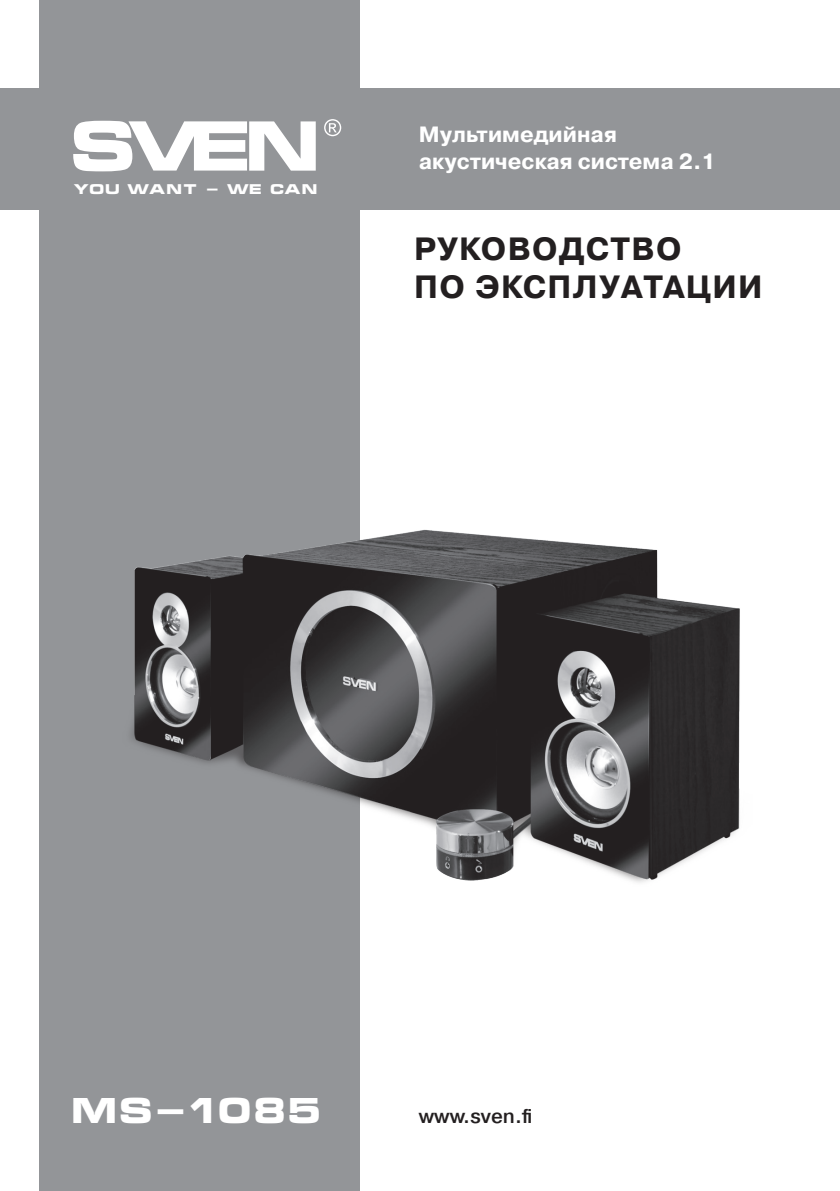
<style>
.page{position:relative;width:840px;height:1191px;background:#fff}
.page>*{position:absolute;margin:0;border:0;box-sizing:border-box;transform-origin:0 0}
.text{font:700 35px "Micra";letter-spacing:-.015em;color:#fff}
.t1{font:700 32px "Pragmatica";letter-spacing:.04em;color:#231f20}
.t2{font:700 22px "Pragmatica";color:#fff}
.t3{font:500 20px "Pragmatica";color:#231f20}
.t4{font:700 13.8px "Micra";color:#fff;scale:1.04 1}
</style>
<div class="page">
<div style="left:0;top:88px;width:839px;height:121px;background:#939598"></div>
<div style="left:39px;top:0;width:320px;height:1191px;background:#939598"></div>
<svg style="left:73px;top:120px;width:243px;height:51px"></svg>
<svg style="left:324px;top:119px;width:18px;height:17px"></svg>
<img style="left:131px;top:475px;width:609px;height:428px">
<p class="t4" style="left:75px;top:174px;width:236px">YOU WANT - WE CAN</p>
<p class="t4" style="left:74px;top:181px;width:236px">YOU WANT - WE CAN</p>
<p class="t2" style="left:418px;top:121px;width:199px">Мультимедийная</p>
<p class="t2" style="left:418px;top:147px;width:298px">акустическая система 2.1</p>
<p class="t1" style="left:414px;top:228px;width:268px">РУКОВОДСТВО</p>
<p class="t1" style="left:414px;top:266px;width:349px">ПО ЭКСПЛУАТАЦИИ</p>
<p class="text" style="left:71px;top:1092px;width:253px">MS-1085</p>
<p class="t3" style="left:418px;top:1103px;width:115px">www.sven.fi</p>
</div>
